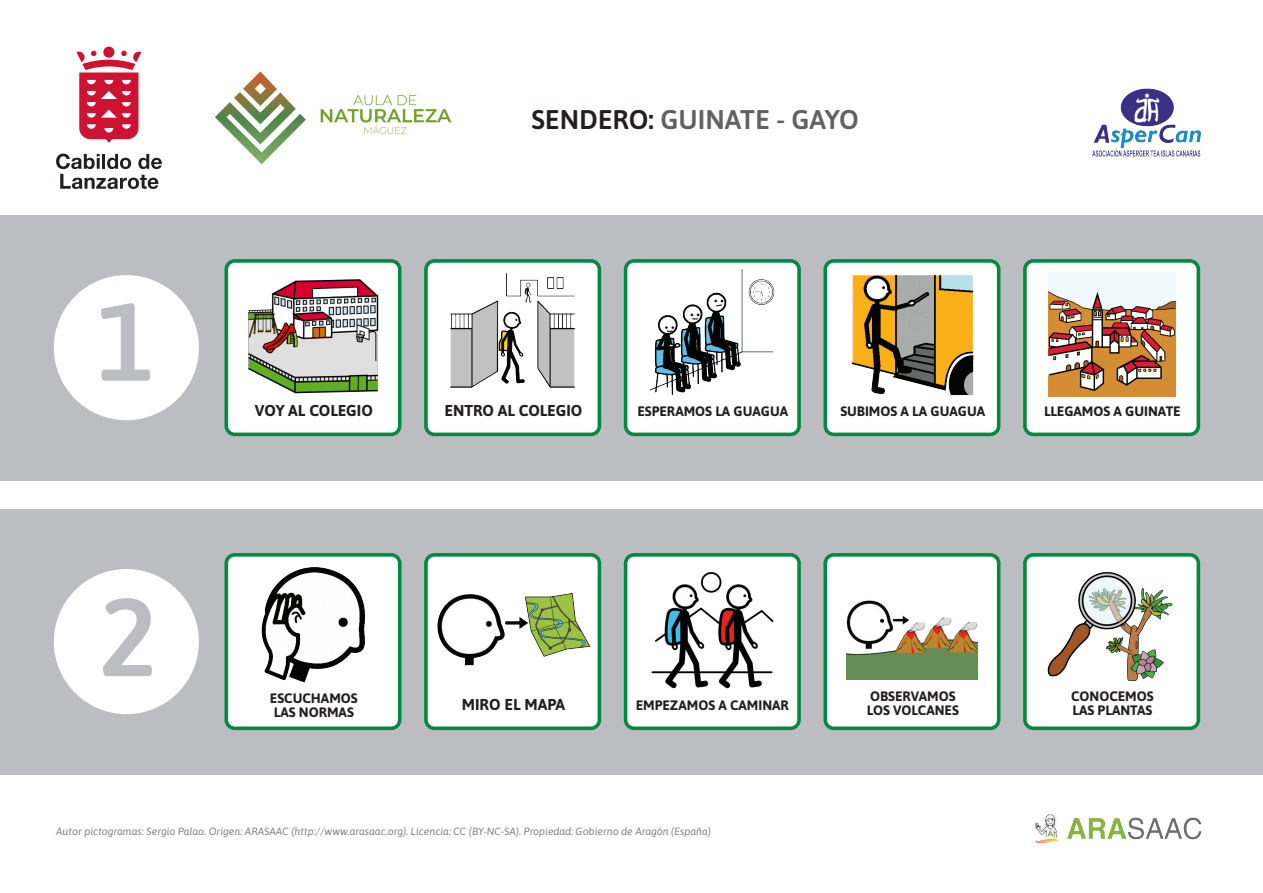
<style>
.page{position:relative;width:1263px;height:893px;background:#fff}
.page>*{position:absolute;margin:0;border:0;box-sizing:border-box;transform-origin:0 0}
.t1{font:110.25px "Asap";color:#bcbdc0}
.t2{font:27px "Asap";color:#606160}
.t3{font:15.75px "Asap";color:#231f20}
.t4{font:13.65px/14px "Asap";color:#231f20}
.t5{font:italic 10.5px "Asap";color:#808285}
.s1{color:#231f20}
</style>
<div class="page">
<div style="left:0;top:509px;width:1263px;height:265px;background:#bcbdc0"></div>
<div style="left:0;top:215px;width:1263px;height:265px;background:#bcbdc0"></div>
<img style="left:1035px;top:814px;width:167px;height:30px">
<img style="left:1092px;top:88px;width:109px;height:69px">
<div style="left:103px;top:47px;width:11px;height:11px;background:#cd1331;border-radius:50%"></div>
<svg style="left:76px;top:51px;width:65px;height:92px"></svg>
<svg style="left:56px;top:154px;width:106px;height:35px"></svg>
<img style="left:215px;top:71px;width:237px;height:94px">
<div style="left:226px;top:261px;width:174px;height:173px;background:#fff;border-radius:8px"></div>
<div style="left:224px;top:259px;width:177px;height:177px;border:4px solid #008942;border-radius:8px"></div>
<img style="left:248px;top:279px;width:131px;height:115px">
<div style="left:825px;top:261px;width:174px;height:173px;background:#fff;border-radius:8px"></div>
<div style="left:823px;top:259px;width:177px;height:177px;border:4px solid #008942;border-radius:8px"></div>
<img style="left:851px;top:274px;width:123px;height:122px">
<div style="left:626px;top:261px;width:173px;height:173px;background:#fff;border-radius:8px"></div>
<div style="left:624px;top:259px;width:177px;height:177px;border:4px solid #008942;border-radius:8px"></div>
<img style="left:649px;top:269px;width:126px;height:126px">
<div style="left:426px;top:261px;width:173px;height:173px;background:#fff;border-radius:8px"></div>
<div style="left:424px;top:259px;width:177px;height:177px;border:4px solid #008942;border-radius:8px"></div>
<img style="left:450px;top:273px;width:125px;height:115px">
<div style="left:1025px;top:261px;width:173px;height:173px;background:#fff;border-radius:8px"></div>
<div style="left:1023px;top:259px;width:177px;height:177px;border:4px solid #008942;border-radius:8px"></div>
<img style="left:1048px;top:272px;width:129px;height:125px">
<div style="left:54px;top:275px;width:145px;height:145px;background:#fff;border-radius:50%"></div>
<div style="left:54px;top:569px;width:145px;height:145px;background:#fff;border-radius:50%"></div>
<div style="left:226px;top:555px;width:174px;height:173px;background:#fff;border-radius:8px"></div>
<div style="left:224px;top:553px;width:177px;height:177px;border:4px solid #008942;border-radius:8px"></div>
<img style="left:261px;top:567px;width:105px;height:116px">
<div style="left:1025px;top:555px;width:173px;height:173px;background:#fff;border-radius:8px"></div>
<div style="left:1023px;top:553px;width:177px;height:177px;border:4px solid #008942;border-radius:8px"></div>
<img style="left:1047px;top:572px;width:126px;height:110px">
<div style="left:825px;top:555px;width:174px;height:173px;background:#fff;border-radius:8px"></div>
<div style="left:823px;top:553px;width:177px;height:177px;border:4px solid #008942;border-radius:8px"></div>
<img style="left:846px;top:600px;width:132px;height:79px">
<div style="left:626px;top:555px;width:173px;height:173px;background:#fff;border-radius:8px"></div>
<div style="left:624px;top:553px;width:177px;height:177px;border:4px solid #008942;border-radius:8px"></div>
<img style="left:651px;top:571px;width:123px;height:118px">
<div style="left:426px;top:555px;width:173px;height:173px;background:#fff;border-radius:8px"></div>
<div style="left:424px;top:553px;width:177px;height:177px;border:4px solid #008942;border-radius:8px"></div>
<img style="left:436px;top:553px;width:154px;height:113px">
<h1 class="t1" style="left:95px;top:266px;width:60px">1</h1>
<h1 class="t1" style="left:98px;top:561px;width:60px">2</h1>
<h2 class="t2" style="left:531px;top:101px;width:329px"><span class="s1">SENDERO:</span> GUINATE - GAYO</h2>
<p class="t3" style="left:255px;top:400px;width:120px">VOY AL COLEGIO</p>
<p class="t3" style="left:444px;top:400px;width:139px">ENTRO AL COLEGIO</p>
<p class="t4" style="left:637px;top:404px;width:152px">ESPERAMOS LA GUAGUA</p>
<p class="t4" style="left:840px;top:404px;width:146px">SUBIMOS A LA GUAGUA</p>
<p class="t4" style="left:1044px;top:404px;width:138px">LLEGAMOS A GUINATE</p>
<p class="t4" style="left:270px;top:690px;width:89px">ESCUCHAMOS<br>LAS NORMAS</p>
<p class="t4" style="left:1071px;top:688px;width:84px">CONOCEMOS<br>LAS PLANTAS</p>
<p class="t4" style="left:867px;top:688px;width:94px">OBSERVAMOS<br>LOS VOLCANES</p>
<p class="t3" style="left:462px;top:694px;width:105px">MIRO EL MAPA</p>
<p class="t4" style="left:636px;top:698px;width:155px">EMPEZAMOS A CAMINAR</p>
<p class="t5" style="left:56px;top:824px;width:656px">Autor pictogramas: Sergio Palao. Origen: ARASAAC (http://www.arasaac.org). Licencia: CC (BY-NC-SA). Propiedad: Gobierno de Aragón (España)</p>
</div>
